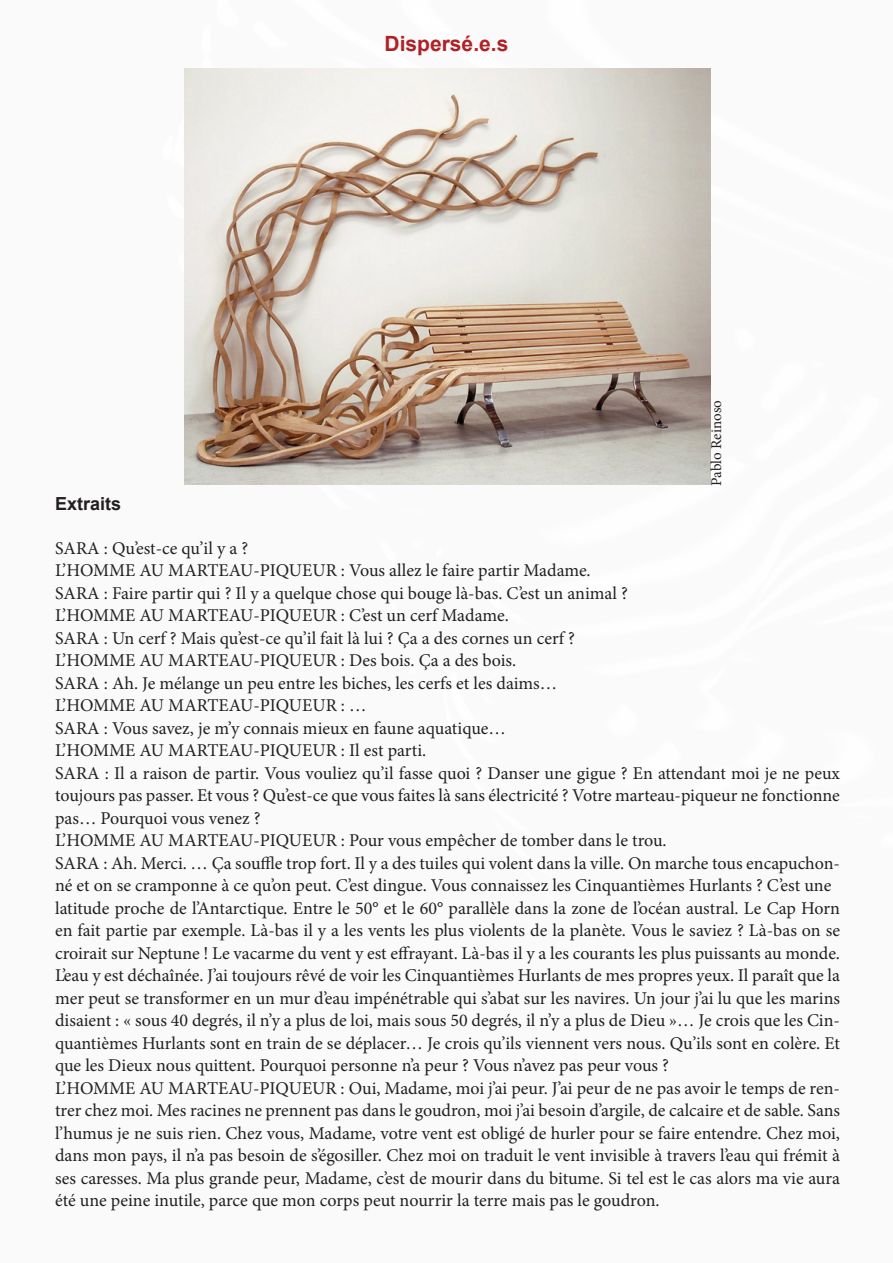
<style>
.page{position:relative;width:893px;height:1263px;background:#fff}
.page>*{position:absolute;margin:0;border:0;box-sizing:border-box;transform-origin:0 0}
.t1{font:700 21px "Arial";color:#b02126}
.t2{font:18px/22.5px "Minion Pro";color:#231f20;text-align:justify}
.t3{font:700 18px "Arial";color:#231f20}
.t4{font:15px "Minion Pro";color:#231f20}
</style>
<div class="page">
<img style="left:185px;top:69px;width:525px;height:416px">
<p class="t1" style="left:385px;top:29px;width:125px">Dispersé.e.s</p>
<p class="t4" style="left:706px;top:486px;width:87px;rotate:-90deg">Pablo Reinoso</p>
<p class="t3" style="left:55px;top:491px;width:68px">Extraits</p>
<p class="t2" style="left:55px;top:537px;width:195px">SARA : Qu’est-ce qu’il y a ?</p>
<p class="t2" style="left:55px;top:559px;width:537px">L’HOMME AU MARTEAU-PIQUEUR : Vous allez le faire partir Madame.</p>
<p class="t2" style="left:55px;top:582px;width:574px">SARA : Faire partir qui ? Il y a quelque chose qui bouge là-bas. C’est un animal ?</p>
<p class="t2" style="left:55px;top:604px;width:455px">L’HOMME AU MARTEAU-PIQUEUR : C’est un cerf Madame.</p>
<p class="t2" style="left:55px;top:627px;width:521px">SARA : Un cerf ? Mais qu’est-ce qu’il fait là lui ? Ça a des cornes un cerf ?</p>
<p class="t2" style="left:55px;top:649px;width:463px">L’HOMME AU MARTEAU-PIQUEUR : Des bois. Ça a des bois.</p>
<p class="t2" style="left:55px;top:672px;width:504px">SARA : Ah. Je mélange un peu entre les biches, les cerfs et les daims…</p>
<p class="t2" style="left:55px;top:694px;width:313px">L’HOMME AU MARTEAU-PIQUEUR : …</p>
<p class="t2" style="left:55px;top:717px;width:452px">SARA : Vous savez, je m’y connais mieux en faune aquatique…</p>
<p class="t2" style="left:55px;top:739px;width:373px">L’HOMME AU MARTEAU-PIQUEUR : Il est parti.</p>
<p class="t2" style="left:55px;top:762px;width:786px">SARA : Il a raison de partir. Vous vouliez qu’il fasse quoi ? Danser une gigue ? En attendant moi je ne peux toujours pas passer. Et vous ? Qu’est-ce que vous faites là sans électricité ? Votre marteau-piqueur ne fonctionne pas… Pourquoi vous venez ?</p>
<p class="t2" style="left:55px;top:829px;width:613px">L’HOMME AU MARTEAU-PIQUEUR : Pour vous empêcher de tomber dans le trou.</p>
<p class="t2" style="left:55px;top:852px;width:786px">SARA : Ah. Merci. … Ça souffle trop fort. Il y a des tuiles qui volent dans la ville. On marche tous encapuchon&shy;né et on se cramponne à ce qu’on peut. C’est dingue. Vous connaissez les Cinquantièmes Hurlants ? C’est une</p>
<p class="t2" style="left:55px;top:897px;width:787px">latitude proche de l’Antarctique. Entre le 50° et le 60° parallèle dans la zone de l’océan austral. Le Cap Horn en fait partie par exemple. Là-bas il y a les vents les plus violents de la planète. Vous le saviez ? Là-bas on se croirait sur Neptune ! Le vacarme du vent y est effrayant. Là-bas il y a les courants les plus puissants au monde.<br>L’eau y est déchaînée. J’ai toujours rêvé de voir les Cinquantièmes Hurlants de mes propres yeux. Il paraît que la mer peut se transformer en un mur d’eau impénétrable qui s’abat sur les navires. Un jour j’ai lu que les marins disaient : « sous 40 degrés, il n’y a plus de loi, mais sous 50 degrés, il n’y a plus de Dieu »… Je crois que les Cin&shy;quantièmes Hurlants sont en train de se déplacer… Je crois qu’ils viennent vers nous. Qu’ils sont en colère. Et que les Dieux nous quittent. Pourquoi personne n’a peur ? Vous n’avez pas peur vous ?</p>
<p class="t2" style="left:55px;top:1077px;width:787px">L’HOMME AU MARTEAU-PIQUEUR : Oui, Madame, moi j’ai peur. J’ai peur de ne pas avoir le temps de ren&shy;trer chez moi. Mes racines ne prennent pas dans le goudron, moi j’ai besoin d’argile, de calcaire et de sable. Sans l’humus je ne suis rien. Chez vous, Madame, votre vent est obligé de hurler pour se faire entendre. Chez moi, dans mon pays, il n’a pas besoin de s’égosiller. Chez moi on traduit le vent invisible à travers l’eau qui frémit à ses caresses. Ma plus grande peur, Madame, c’est de mourir dans du bitume. Si tel est le cas alors ma vie aura été une peine inutile, parce que mon corps peut nourrir la terre mais pas le goudron.</p>
</div>
